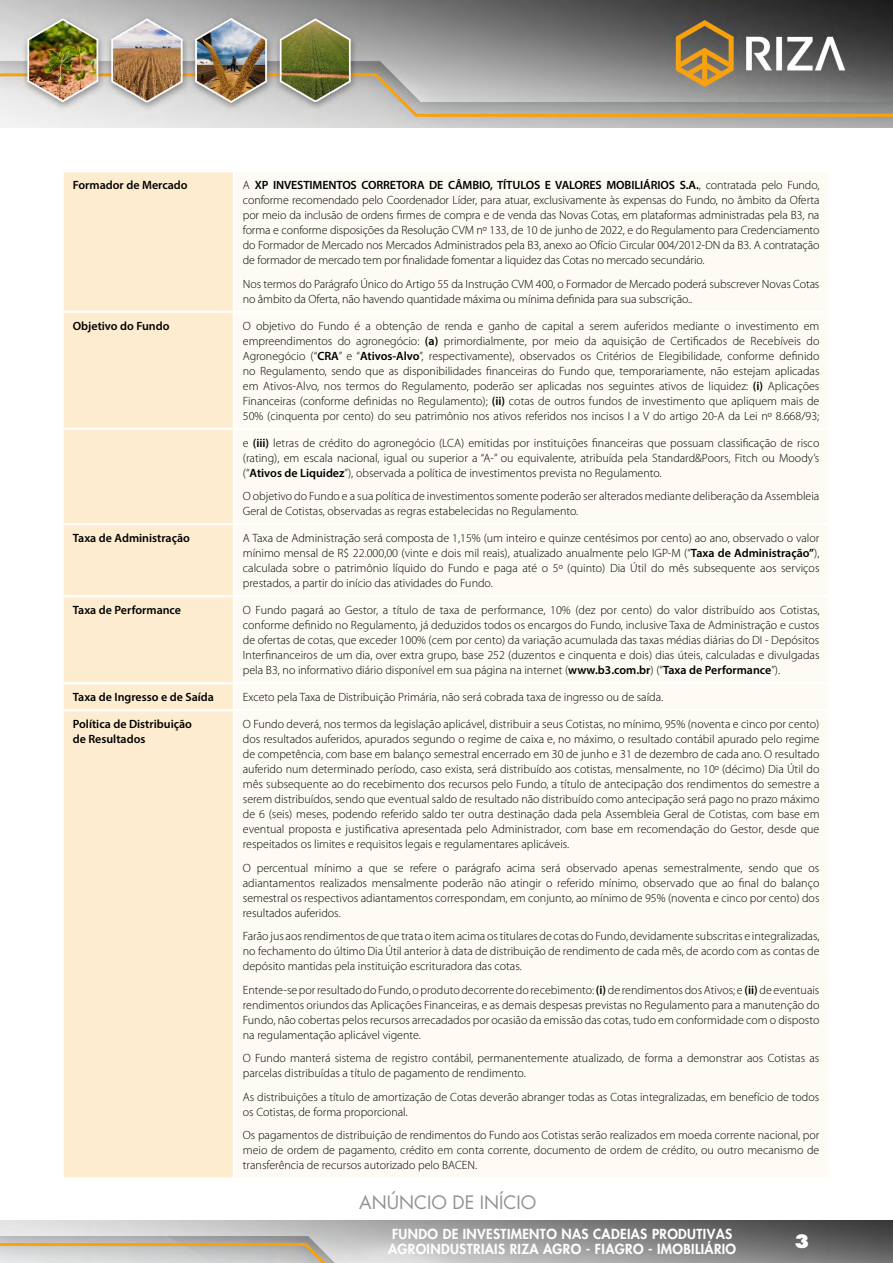
<style>
.page{position:relative;width:893px;height:1263px;background:#fff}
.page>*{position:absolute;margin:0;border:0;box-sizing:border-box;transform-origin:0 0}
.t1{font:18px "Futura PRO";color:#939090}
.t2{font:800 18px "Futura LT";color:#fff}
.t3{font:800 13.5px/15px "Futura PRO";letter-spacing:.025em;color:#fff}
.t4{font:300 12px/15px "Myriad Pro";color:#000;text-align:justify}
.t5{font:600 12px/15px "Myriad Pro";color:#000}
.s1{font-weight:600}
</style>
<div class="page">
<img style="left:0;top:1220px;width:893px;height:43px">
<img style="left:0;top:0;width:893px;height:127px">
<div style="left:64px;top:172px;width:169px;height:1005px;background:#fdeccf"></div>
<hr style="left:64px;top:311px;width:170px;height:2px;background:#fff">
<hr style="left:64px;top:428px;width:170px;height:2px;background:#fff">
<hr style="left:64px;top:523px;width:170px;height:2px;background:#fff">
<hr style="left:64px;top:595px;width:170px;height:2px;background:#fff">
<hr style="left:64px;top:682px;width:170px;height:2px;background:#fff">
<hr style="left:64px;top:709px;width:170px;height:2px;background:#fff">
<p class="t5" style="left:73px;top:177px;width:116px">Formador de Mercado</p>
<p class="t4" style="left:243px;top:178px;width:578px">A <span class="s1">XP INVESTIMENTOS CORRETORA DE CÂMBIO, TÍTULOS E VALORES MOBILIÁRIOS S.A.</span>, contratada pelo Fundo, conforme recomendado pelo Coordenador Líder, para atuar, exclusivamente às expensas do Fundo, no âmbito da Oferta por meio da inclusão de ordens firmes de compra e de venda das Novas Cotas, em plataformas administradas pela B3, na forma e conforme disposições da Resolução CVM nº 133, de 10 de junho de 2022, e do Regulamento para Credenciamento do Formador de Mercado nos Mercados Administrados pela B3, anexo ao Ofício Circular 004/2012-DN da B3. A contratação de formador de mercado tem por finalidade fomentar a liquidez das Cotas no mercado secundário.</p>
<p class="t4" style="left:243px;top:276px;width:578px">Nos termos do Parágrafo Único do Artigo 55 da Instrução CVM 400, o Formador de Mercado poderá subscrever Novas Cotas no âmbito da Oferta, não havendo quantidade máxima ou mínima definida para sua subscrição..</p>
<p class="t5" style="left:73px;top:318px;width:98px">Objetivo do Fundo</p>
<p class="t4" style="left:243px;top:318px;width:578px">O objetivo do Fundo é a obtenção de renda e ganho de capital a serem auferidos mediante o investimento em empreendimentos do agronegócio: <span class="s1">(a)</span> primordialmente, por meio da aquisição de Certificados de Recebíveis do Agronegócio (“<span class="s1">CRA</span>” e “<span class="s1">Ativos-Alvo</span>”, respectivamente), observados os Critérios de Elegibilidade, conforme definido no Regulamento, sendo que as disponibilidades financeiras do Fundo que, temporariamente, não estejam aplicadas em Ativos-Alvo, nos termos do Regulamento, poderão ser aplicadas nos seguintes ativos de liquidez: <span class="s1">(i)</span> Aplicações Financeiras (conforme definidas no Regulamento); <span class="s1">(ii)</span> cotas de outros fundos de investimento que apliquem mais de 50% (cinquenta por cento) do seu patrimônio nos ativos referidos nos incisos I a V do artigo 20-A da Lei nº 8.668/93;</p>
<p class="t4" style="left:243px;top:435px;width:578px">e <span class="s1">(iii)</span> letras de crédito do agronegócio (LCA) emitidas por instituições financeiras que possuam classificação de risco (rating), em escala nacional, igual ou superior a “A-” ou equivalente, atribuída pela Standard&amp;Poors, Fitch ou Moody’s (“<span class="s1">Ativos de Liquidez</span>”), observada a política de investimentos prevista no Regulamento.</p>
<p class="t4" style="left:243px;top:489px;width:578px">O objetivo do Fundo e a sua política de investimentos somente poderão ser alterados mediante deliberação da Assembleia<br>Geral de Cotistas, observadas as regras estabelecidas no Regulamento.</p>
<p class="t5" style="left:73px;top:530px;width:119px">Taxa de Administração</p>
<p class="t4" style="left:243px;top:531px;width:578px">A Taxa de Administração será composta de 1,15% (um inteiro e quinze centésimos por cento) ao ano, observado o valor mínimo mensal de R$ 22.000,00 (vinte e dois mil reais), atualizado anualmente pelo IGP-M (“<span class="s1">Taxa de Administração”</span>), calculada sobre o patrimônio líquido do Fundo e paga até o 5º (quinto) Dia Útil do mês subsequente aos serviços prestados, a partir do início das atividades do Fundo.</p>
<p class="t5" style="left:73px;top:602px;width:110px">Taxa de Performance</p>
<p class="t4" style="left:243px;top:603px;width:578px">O Fundo pagará ao Gestor, a título de taxa de performance, 10% (dez por cento) do valor distribuído aos Cotistas, conforme definido no Regulamento, já deduzidos todos os encargos do Fundo, inclusive Taxa de Administração e custos de ofertas de cotas, que exceder 100% (cem por cento) da variação acumulada das taxas médias diárias do DI - Depósitos Interfinanceiros de um dia, over extra grupo, base 252 (duzentos e cinquenta e dois) dias úteis, calculadas e divulgadas pela B3, no informativo diário disponível em sua página na internet (<span class="s1">www.b3.com.br</span>) (“<span class="s1">Taxa de Performance</span>”).</p>
<p class="t5" style="left:73px;top:689px;width:143px">Taxa de Ingresso e de Saída</p>
<p class="t4" style="left:243px;top:690px;width:422px">Exceto pela Taxa de Distribuição Primária, não será cobrada taxa de ingresso ou de saída.</p>
<p class="t5" style="left:73px;top:716px;width:121px">Política de Distribuição de Resultados</p>
<p class="t4" style="left:243px;top:717px;width:578px">O Fundo deverá, nos termos da legislação aplicável, distribuir a seus Cotistas, no mínimo, 95% (noventa e cinco por cento) dos resultados auferidos, apurados segundo o regime de caixa e, no máximo, o resultado contábil apurado pelo regime de competência, com base em balanço semestral encerrado em 30 de junho e 31 de dezembro de cada ano. O resultado auferido num determinado período, caso exista, será distribuído aos cotistas, mensalmente, no 10º (décimo) Dia Útil do mês subsequente ao do recebimento dos recursos pelo Fundo, a título de antecipação dos rendimentos do semestre a serem distribuídos, sendo que eventual saldo de resultado não distribuído como antecipação será pago no prazo máximo de 6 (seis) meses, podendo referido saldo ter outra destinação dada pela Assembleia Geral de Cotistas, com base em eventual proposta e justificativa apresentada pelo Administrador, com base em recomendação do Gestor, desde que respeitados os limites e requisitos legais e regulamentares aplicáveis.</p>
<p class="t4" style="left:243px;top:860px;width:578px">O percentual mínimo a que se refere o parágrafo acima será observado apenas semestralmente, sendo que os adiantamentos realizados mensalmente poderão não atingir o referido mínimo, observado que ao final do balanço semestral os respectivos adiantamentos correspondam, em conjunto, ao mínimo de 95% (noventa e cinco por cento) dos resultados auferidos.</p>
<p class="t4" style="left:243px;top:929px;width:578px">Farão jus aos rendimentos de que trata o item acima os titulares de cotas do Fundo, devidamente subscritas e integralizadas, no fechamento do último Dia Útil anterior à data de distribuição de rendimento de cada mês, de acordo com as contas de depósito mantidas pela instituição escrituradora das cotas.</p>
<p class="t4" style="left:243px;top:982px;width:578px">Entende-se por resultado do Fundo, o produto decorrente do recebimento: <span class="s1">(i)</span> de rendimentos dos Ativos; e <span class="s1">(ii)</span> de eventuais rendimentos oriundos das Aplicações Financeiras, e as demais despesas previstas no Regulamento para a manutenção do Fundo, não cobertas pelos recursos arrecadados por ocasião da emissão das cotas, tudo em conformidade com o disposto na regulamentação aplicável vigente.</p>
<p class="t4" style="left:243px;top:1051px;width:578px">O Fundo manterá sistema de registro contábil, permanentemente atualizado, de forma a demonstrar aos Cotistas as parcelas distribuídas a título de pagamento de rendimento.</p>
<p class="t4" style="left:243px;top:1089px;width:578px">As distribuições a título de amortização de Cotas deverão abranger todas as Cotas integralizadas, em benefício de todos os Cotistas, de forma proporcional.</p>
<p class="t4" style="left:243px;top:1128px;width:578px">Os pagamentos de distribuição de rendimentos do Fundo aos Cotistas serão realizados em moeda corrente nacional, por meio de ordem de pagamento, crédito em conta corrente, documento de ordem de crédito, ou outro mecanismo de transferência de recursos autorizado pelo BACEN.</p>
<h1 class="t1" style="left:359px;top:1190px;width:178px">ANÚNCIO DE INÍCIO</h1>
<p class="t3" style="left:388px;top:1226px;width:350px">FUNDO DE INVESTIMENTO NAS CADEIAS PRODUTIVAS<br>AGROINDUSTRIAIS RIZA AGRO - FIAGRO - IMOBILIÁRIO</p>
<h1 class="t2" style="left:794px;top:1230px;width:16px">3</h1>
</div>
